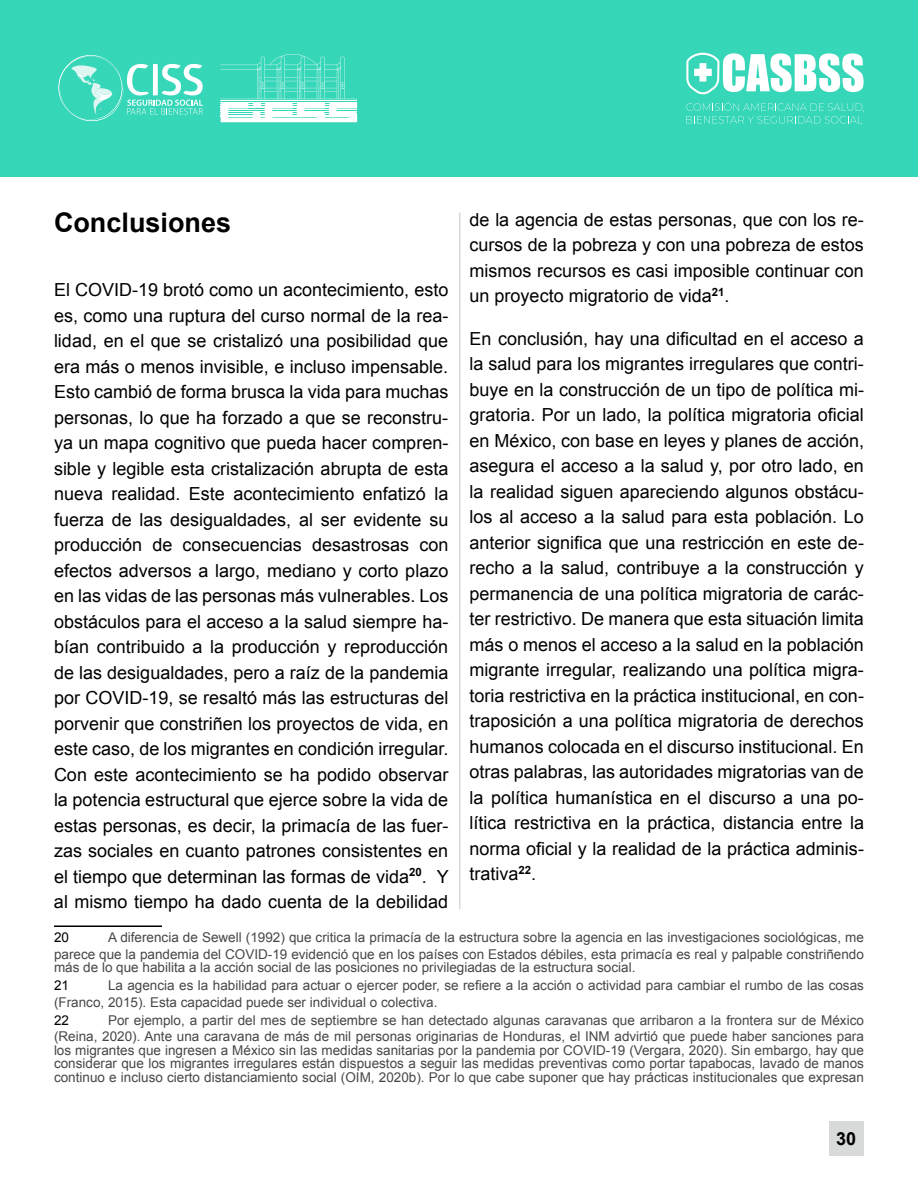
<style>
.page{position:relative;width:918px;height:1188px;background:#fff}
.page>*{position:absolute;margin:0;border:0;box-sizing:border-box;transform-origin:0 0}
.t1{font:700 27px "Arial";color:#000}
.t2{font:18px/25.5px "Arial";color:#000;text-align:justify}
.t3{font:700 18px "Arial";color:#000}
.t4{font:13.5px/16.2px "Arial";color:#474746;text-align:right}
.t5{font:13.5px "Arial";color:#000}
</style>
<div class="page">
<div style="left:0;top:0;width:918px;height:176px;background:#36d6b8"></div>
<svg style="left:686px;top:102px;width:178px;height:22px"></svg>
<svg style="left:686px;top:53px;width:178px;height:41px"></svg>
<svg style="left:221px;top:54px;width:136px;height:68px"></svg>
<svg style="left:58px;top:55px;width:145px;height:66px"></svg>
<div style="left:829px;top:1121px;width:35px;height:34px;background:#d8dad9"></div>
<hr style="left:54px;top:925px;width:108px;height:2px;background:#000">
<hr style="left:459px;top:213px;width:1px;height:696px;background:#d8dad9">
<h1 class="t1" style="left:54px;top:205px;width:179px">Conclusiones</h1>
<p class="t2" style="left:470px;top:207px;width:396px">de la agencia de estas personas, que con los re&shy;cursos de la pobreza y con una pobreza de estos mismos recursos es casi imposible continuar con un proyecto migratorio de vida<sup>21</sup>.</p>
<p class="t2" style="left:470px;top:326px;width:396px">En conclusión, hay una dificultad en el acceso a la salud para los migrantes irregulares que contri&shy;buye en la construcción de un tipo de política mi&shy;gratoria. Por un lado, la política migratoria oficial en México, con base en leyes y planes de acción, asegura el acceso a la salud y, por otro lado, en la realidad siguen apareciendo algunos obstácu&shy;los al acceso a la salud para esta población. Lo anterior significa que una restricción en este de&shy;recho a la salud, contribuye a la construcción y permanencia de una política migratoria de carác&shy;ter restrictivo. De manera que esta situación limita más o menos el acceso a la salud en la población migrante irregular, realizando una política migra&shy;toria restrictiva en la práctica institucional, en con&shy;traposición a una política migratoria de derechos humanos colocada en el discurso institucional. En otras palabras, las autoridades migratorias van de la política humanística en el discurso a una po&shy;lítica restrictiva en la práctica, distancia entre la norma oficial y la realidad de la práctica adminis&shy;trativa<sup>22</sup>.</p>
<p class="t2" style="left:54px;top:277px;width:396px">El COVID-19 brotó como un acontecimiento, esto es, como una ruptura del curso normal de la rea&shy;lidad, en el que se cristalizó una posibilidad que era más o menos invisible, e incluso impensable.<br>Esto cambió de forma brusca la vida para muchas personas, lo que ha forzado a que se reconstru&shy;ya un mapa cognitivo que pueda hacer compren&shy;sible y legible esta cristalización abrupta de esta nueva realidad. Este acontecimiento enfatizó la fuerza de las desigualdades, al ser evidente su producción de consecuencias desastrosas con efectos adversos a largo, mediano y corto plazo en las vidas de las personas más vulnerables. Los obstáculos para el acceso a la salud siempre ha&shy;bían contribuido a la producción y reproducción de las desigualdades, pero a raíz de la pandemia por COVID-19, se resaltó más las estructuras del porvenir que constriñen los proyectos de vida, en este caso, de los migrantes en condición irregular.<br>Con este acontecimiento se ha podido observar la potencia estructural que ejerce sobre la vida de estas personas, es decir, la primacía de las fuer&shy;zas sociales en cuanto patrones consistentes en el tiempo que determinan las formas de vida<sup>20</sup>. Y al mismo tiempo ha dado cuenta de la debilidad</p>
<p class="t5" style="left:54px;top:929px;width:17px">20</p>
<p class="t4" style="left:54px;top:930px;width:811px">A diferencia de Sewell (1992) que critica la primacía de la estructura sobre la agencia en las investigaciones sociológicas, me<br>parece que la pandemia del COVID-19 evidenció que en los países con Estados débiles, esta primacía es real y palpable constriñendo</p>
<p class="t4" style="left:54px;top:959px;width:583px">más de lo que habilita a la acción social de las posiciones no privilegiadas de la estructura social.</p>
<p class="t5" style="left:54px;top:977px;width:17px">21</p>
<p class="t4" style="left:54px;top:978px;width:811px;text-align:left;text-indent:54px">La agencia es la habilidad para actuar o ejercer poder, se refiere a la acción o actividad para cambiar el rumbo de las cosas (Franco, 2015). Esta capacidad puede ser individual o colectiva.</p>
<p class="t5" style="left:54px;top:1011px;width:17px">22</p>
<p class="t4" style="left:54px;top:1012px;width:811px">Por ejemplo, a partir del mes de septiembre se han detectado algunas caravanas que arribaron a la frontera sur de México<br>(Reina, 2020). Ante una caravana de más de mil personas originarias de Honduras, el INM advirtió que puede haber sanciones para</p>
<p class="t4" style="left:54px;top:1043px;width:811px;line-height:13.5px;text-align:justify">los migrantes que ingresen a México sin las medidas sanitarias por la pandemia por COVID-19 (Vergara, 2020). Sin embargo, hay que considerar que los migrantes irregulares están dispuestos a seguir las medidas preventivas como portar tapabocas, lavado de manos continuo e incluso cierto distanciamiento social (OIM, 2020b). Por lo que cabe suponer que hay prácticas institucionales que expresan</p>
<p class="t3" style="left:836px;top:1126px;width:22px">30</p>
</div>
